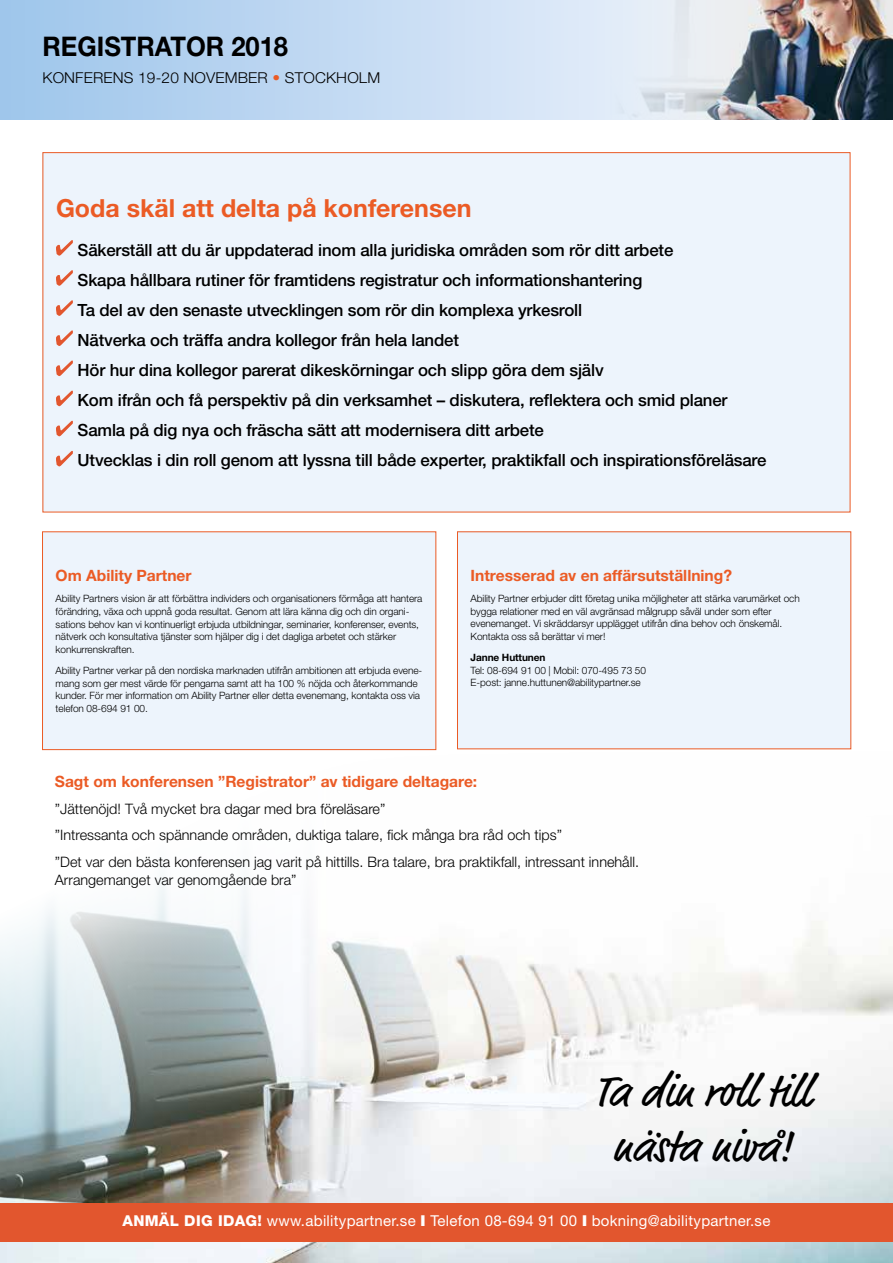
<style>
.page{position:relative;width:893px;height:1263px;background:#fff}
.page>*{position:absolute;margin:0;border:0;box-sizing:border-box;transform-origin:0 0}
.t1{font:45.75px/54.9px "Market OT";color:#000;text-align:center}
.t2{font:700 27px "Helvetica Neue";color:#000;scale:.94 1}
.t3{font:700 24.9px "Helvetica Neue";color:#eb5b25}
.t4{font:500 16.8px/30.2px "Helvetica Neue";letter-spacing:-.01em;color:#000}
.t5{font:700 15.6px "Helvetica Neue";color:#eb5b25}
.t6{font:15px "Helvetica Neue";letter-spacing:.02em;color:#fff}
.t7{font:300 15px "Helvetica Neue";letter-spacing:.01em;color:#000}
.t8{font:300 14.4px/26.5px "Helvetica Neue";color:#000}
.t9{font:300 10.05px/12.6px "Helvetica Neue";letter-spacing:-.01em;color:#000}
.t10{font:700 10.05px "Helvetica Neue";letter-spacing:-.01em;color:#000}
.s1{color:#eb5b25}
.s2{font-weight:800}
.s3{font-weight:900}
</style>
<div class="page">
<img style="left:0;top:750px;width:893px;height:513px">
<svg style="left:0;top:0;width:610px;height:119px;background:#bed7f1"></svg>
<div style="left:0;top:1203px;width:893px;height:39px;background:#e2562e"></div>
<div style="left:43px;top:153px;width:807px;height:359px;background:#edf4fc"></div>
<svg style="left:56px;top:240px;width:17px;height:16px"></svg>
<svg style="left:56px;top:270px;width:17px;height:16px"></svg>
<svg style="left:56px;top:300px;width:17px;height:16px"></svg>
<svg style="left:56px;top:330px;width:17px;height:16px"></svg>
<svg style="left:56px;top:361px;width:17px;height:15px"></svg>
<svg style="left:56px;top:391px;width:17px;height:15px"></svg>
<svg style="left:56px;top:421px;width:17px;height:15px"></svg>
<svg style="left:56px;top:451px;width:17px;height:15px"></svg>
<div style="left:43px;top:532px;width:393px;height:218px;background:#edf4fc"></div>
<div style="left:42px;top:531px;width:394px;height:219px;border:1px solid #eb5b25"></div>
<div style="left:457px;top:532px;width:394px;height:217px;background:#edf4fc"></div>
<img style="left:610px;top:0;width:283px;height:119px">
<h2 class="t2" style="left:43px;top:30px;width:263px">REGISTRATOR 2018</h2>
<h3 class="t7" style="left:43px;top:68px;width:339px">KONFERENS 19-20 NOVEMBER <span class="s1">•</span> STOCKHOLM</h3>
<h3 class="t3" style="left:56px;top:193px;width:417px">Goda skäl att delta på konferensen</h3>
<p class="t4" style="left:78px;top:234px;width:690px">Säkerställ att du är uppdaterad inom alla juridiska områden som rör ditt arbete<br>Skapa hållbara rutiner för framtidens registratur och informationshantering<br>Ta del av den senaste utvecklingen som rör din komplexa yrkesroll<br>Nätverka och träffa andra kollegor från hela landet<br>Hör hur dina kollegor parerat dikeskörningar och slipp göra dem själv<br>Kom ifrån och få perspektiv på din verksamhet – diskutera, reflektera och smid planer Samla på dig nya och fräscha sätt att modernisera ditt arbete<br>Utvecklas i din roll genom att lyssna till både experter, praktikfall och inspirationsföreläsare</p>
<h3 class="t5" style="left:56px;top:566px;width:138px">Om Ability Partner</h3>
<p class="t9" style="left:56px;top:592px;width:368px">Ability Partners vision är att förbättra individers och organisationers förmåga att hantera förändring, växa och uppnå goda resultat. Genom att lära känna dig och din organi&shy;sations behov kan vi kontinuerligt erbjuda utbildningar, seminarier, konferenser, events, nätverk och konsultativa tjänster som hjälper dig i det dagliga arbetet och stärker konkurrenskraften.</p>
<p class="t9" style="left:56px;top:664px;width:368px">Ability Partner verkar på den nordiska marknaden utifrån ambitionen att erbjuda evene&shy;mang som ger mest värde för pengarna samt att ha 100 % nöjda och återkommande kunder. För mer information om Ability Partner eller detta evenemang, kontakta oss via telefon 08-694 91 00.</p>
<h3 class="t5" style="left:471px;top:566px;width:263px">Intresserad av en affärsutställning?</h3>
<p class="t9" style="left:471px;top:592px;width:331px">Ability Partner erbjuder ditt företag unika möjligheter att stärka varumärket och bygga relationer med en väl avgränsad målgrupp såväl under som efter evenemanget. Vi skräddarsyr upplägget utifrån dina behov och önskemål.<br>Kontakta oss så berättar vi mer!</p>
<p class="t10" style="left:471px;top:651px;width:76px">Janne Huttunen</p>
<p class="t9" style="left:471px;top:663px;width:177px">Tel: 08-694 91 00 | Mobil: 070-495 73 50<br>E-post: janne.huttunen@abilitypartner.se</p>
<h3 class="t5" style="left:55px;top:772px;width:424px">Sagt om konferensen ”Registrator” av tidigare deltagare:</h3>
<p class="t8" style="left:55px;top:795px;width:586px">”Jättenöjd! Två mycket bra dagar med bra föreläsare”<br>”Intressanta och spännande områden, duktiga talare, fick många bra råd och tips”<br>”Det var den bästa konferensen jag varit på hittills. Bra talare, bra praktikfall, intressant innehåll.</p>
<h3 class="t8" style="left:55px;top:866px;width:243px">Arrangemanget var genomgående bra”</h3>
<h1 class="t1" style="left:594px;top:1068px;width:218px">Ta din roll till nästa nivå!</h1>
<h3 class="t6" style="left:122px;top:1212px;width:649px"><span class="s2">ANMÄL DIG IDAG!</span> www.abilitypartner.se <span class="s3">I</span> Telefon 08-694 91 00 <span class="s3">I</span> bokning@abilitypartner.se</h3>
</div>
